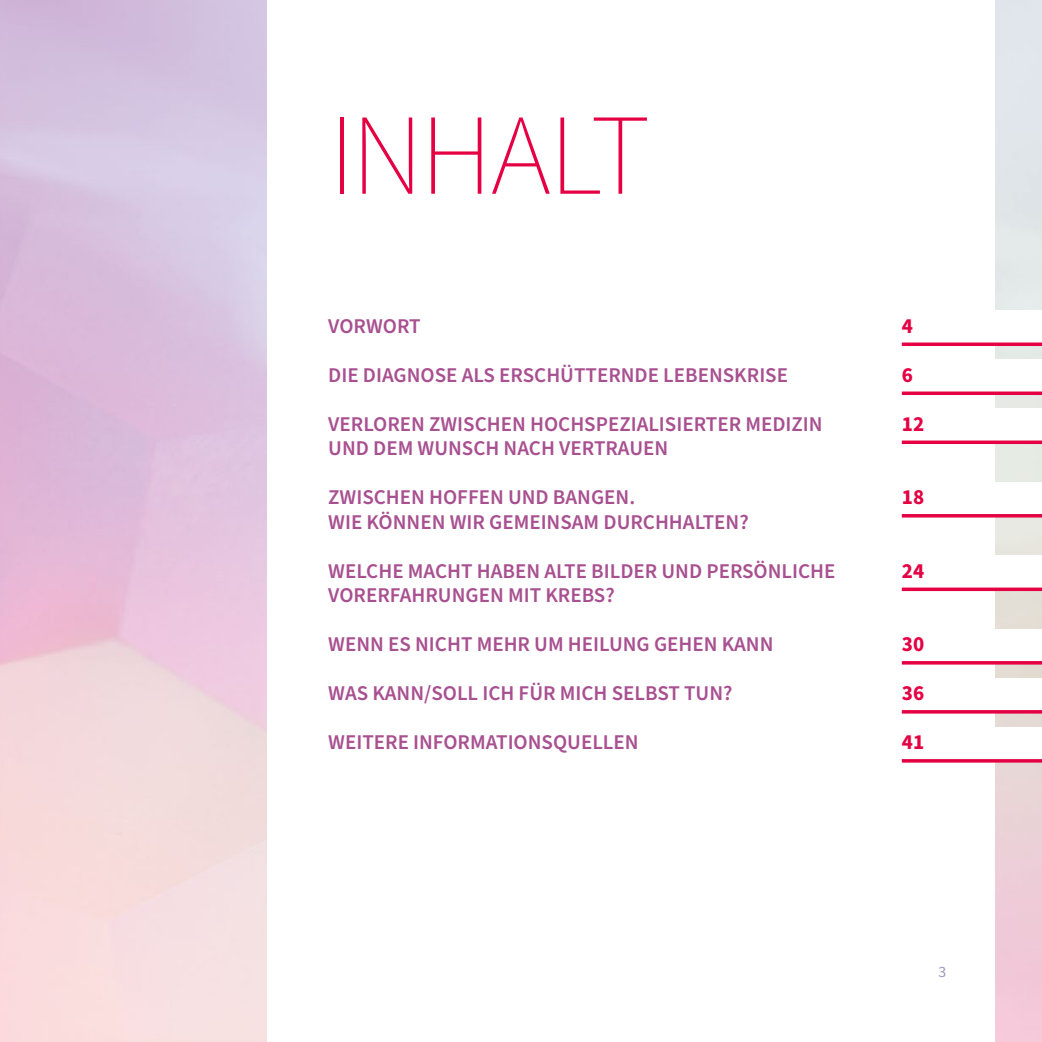
<style>
.page{position:relative;width:1042px;height:1042px;background:#fff}
.page>*{position:absolute;margin:0;border:0;box-sizing:border-box;transform-origin:0 0}
.t1{font:200 115.5px "Source Sans Pro";letter-spacing:-.035em;color:#e50043}
.t2{font:600 21px/24.5px "Source Sans Pro";color:#a85090}
.t3{font:700 21px "Source Sans Pro";color:#e50043}
.t4{font:15.75px "Source Sans Pro";color:#9d98ba}
</style>
<div class="page">
<img style="left:0;top:0;width:1042px;height:1042px">
<div style="left:267px;top:0;width:728px;height:1042px;background:#fff"></div>
<div style="left:897px;top:311px;width:145px;height:32px;background:#fff"></div>
<svg style="left:902px;top:342px;width:140px;height:4px"></svg>
<div style="left:897px;top:360px;width:145px;height:32px;background:#fff"></div>
<svg style="left:902px;top:391px;width:140px;height:4px"></svg>
<div style="left:897px;top:409px;width:145px;height:32px;background:#fff"></div>
<svg style="left:902px;top:440px;width:140px;height:4px"></svg>
<div style="left:897px;top:482px;width:145px;height:32px;background:#fff"></div>
<hr style="left:902px;top:514px;width:140px;height:3px;background:#e50043">
<div style="left:897px;top:556px;width:145px;height:32px;background:#fff"></div>
<svg style="left:902px;top:587px;width:140px;height:4px"></svg>
<div style="left:897px;top:629px;width:145px;height:32px;background:#fff"></div>
<hr style="left:902px;top:661px;width:140px;height:3px;background:#e50043">
<div style="left:897px;top:678px;width:145px;height:32px;background:#fff"></div>
<hr style="left:902px;top:710px;width:140px;height:3px;background:#e50043">
<div style="left:897px;top:727px;width:145px;height:32px;background:#fff"></div>
<hr style="left:902px;top:759px;width:140px;height:3px;background:#e50043">
<h1 class="t1" style="left:328px;top:78px;width:324px">INHALT</h1>
<p class="t2" style="left:328px;top:314px;width:94px">VORWORT</p>
<p class="t2" style="left:328px;top:363px;width:461px">DIE DIAGNOSE ALS ERSCHÜTTERNDE LEBENSKRISE</p>
<p class="t2" style="left:328px;top:412px;width:496px">VERLOREN ZWISCHEN HOCHSPEZIALISIERTER MEDIZIN<br>UND DEM WUNSCH NACH VERTRAUEN</p>
<p class="t2" style="left:328px;top:485px;width:422px">ZWISCHEN HOFFEN UND BANGEN.<br>WIE KÖNNEN WIR GEMEINSAM DURCHHALTEN?</p>
<p class="t2" style="left:328px;top:559px;width:509px">WELCHE MACHT HABEN ALTE BILDER UND PERSÖNLICHE<br>VORERFAHRUNGEN MIT KREBS?</p>
<p class="t2" style="left:328px;top:632px;width:447px">WENN ES NICHT MEHR UM HEILUNG GEHEN KANN</p>
<p class="t2" style="left:328px;top:681px;width:406px">WAS KANN/SOLL ICH FÜR MICH SELBST TUN?</p>
<p class="t2" style="left:328px;top:730px;width:312px">WEITERE INFORMATIONSQUELLEN</p>
<p class="t3" style="left:902px;top:311px;width:13px">4</p>
<p class="t3" style="left:902px;top:360px;width:13px">6</p>
<p class="t3" style="left:902px;top:409px;width:24px">12</p>
<p class="t3" style="left:902px;top:483px;width:24px">18</p>
<p class="t3" style="left:902px;top:556px;width:24px">24</p>
<p class="t3" style="left:902px;top:630px;width:24px">30</p>
<p class="t3" style="left:902px;top:679px;width:24px">36</p>
<p class="t3" style="left:902px;top:728px;width:24px">41</p>
<p class="t4" style="left:938px;top:962px;width:9px">3</p>
</div>
